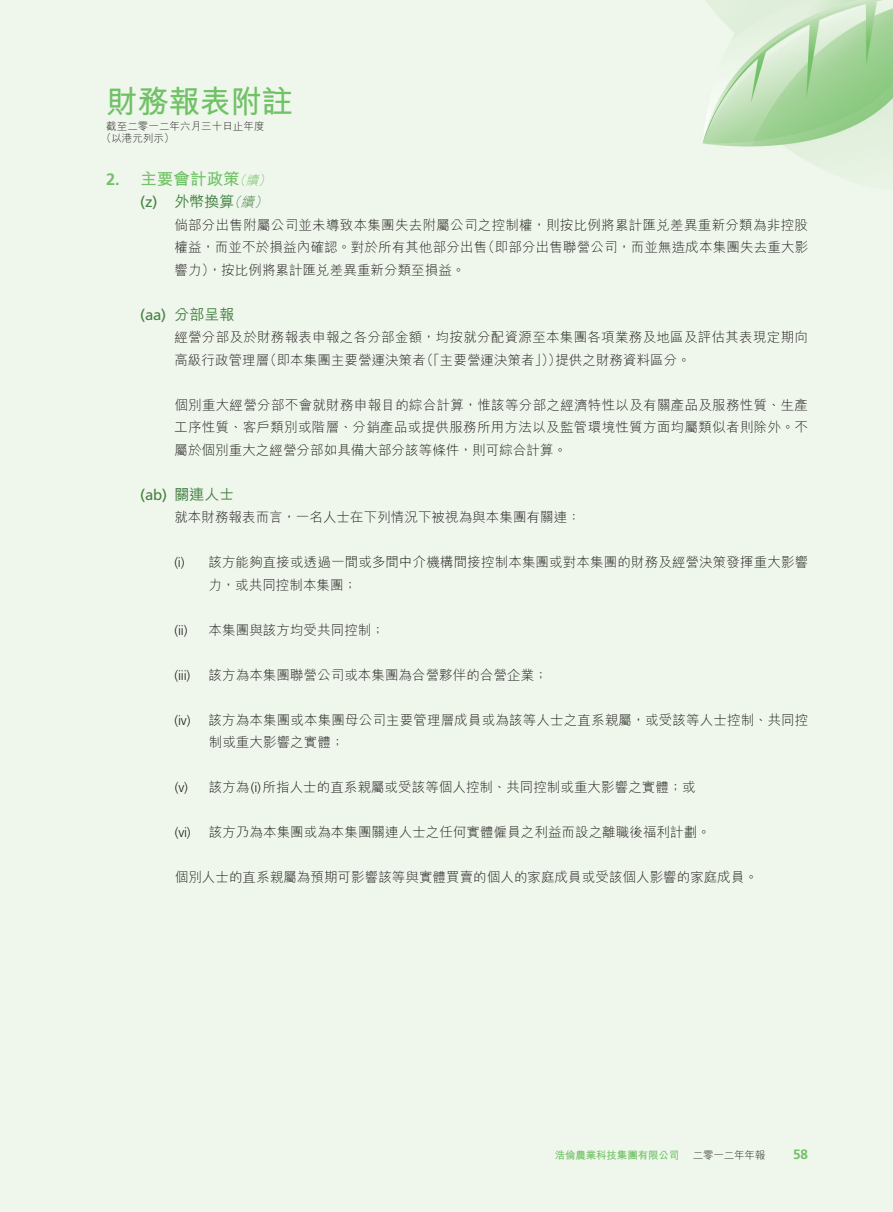
<style>
.page{position:relative;width:893px;height:1212px;background:#eff7ec}
.page>*{position:absolute;margin:0;border:0;box-sizing:border-box;transform-origin:0 0}
.t1{font:700 31.5px "M Hei HK";letter-spacing:-.015em;color:#71c167}
.t2{font:700 16.5px "M Hei HK";letter-spacing:.005em;color:#71c167}
.t3{font:700 16.5px "Frutiger LT Std";color:#71c167}
.t4{font:500 15px "M Hei HK";letter-spacing:.005em;color:#468244}
.t5{font:15px "Frutiger LT Std";color:#468244}
.t6{font:300 13.5px/22.5px "M Hei HK";letter-spacing:.005em;color:#231f20}
.t7{font:300 13.5px "Frutiger LT Std";color:#231f20}
.t8{font:italic 300 13.5px "M Hei HK";color:#468244}
.t9{font:700 13.5px "Frutiger LT Std";color:#71c167}
.t10{font:italic 300 12.75px "M Hei HK";color:#71c167}
.t11{font:300 10.5px/12px "M Hei HK";letter-spacing:.005em;color:#231f20}
.t12{font:700 10.5px "M Hei HK";letter-spacing:-.015em;color:#71c167}
.t13{font:300 10.5px "M Hei HK";letter-spacing:-.015em;color:#231f20}
.s1{font-family:"Frutiger LT Std"}
</style>
<div class="page">
<h1 class="t1" style="left:106px;top:79px;width:188px">財務報表附註</h1>
<p class="t11" style="left:101px;top:120px;width:165px;text-indent:5px">截至二零一二年六月三十日止年度（以港元列示(</p>
<p class="t3" style="left:106px;top:169px;width:15px">2.</p>
<p class="t2" style="left:140px;top:167px;width:101px">主要會計政策</p>
<p class="t10" style="left:246px;top:174px;width:17px">續</p>
<p class="t10" style="left:233px;top:174px;width:17px">（</p>
<p class="t10" style="left:258px;top:174px;width:17px">(</p>
<p class="t5" style="left:140px;top:193px;width:19px">)z(</p>
<p class="t5" style="left:140px;top:306px;width:27px">(aa)</p>
<p class="t5" style="left:140px;top:486px;width:28px">(ab)</p>
<p class="t4" style="left:174px;top:191px;width:62px">外幣換算</p>
<p class="t8" style="left:241px;top:195px;width:18px">續</p>
<p class="t8" style="left:228px;top:195px;width:18px">（</p>
<p class="t8" style="left:254px;top:195px;width:18px">(</p>
<p class="t6" style="left:174px;top:213px;width:635px;text-align:right">倘部分出售附屬公司並未導致本集團失去附屬公司之控制權，則按比例將累計匯兌差異重新分類為非控股（即部分出售聯營公司，而並無造成本集團失去重大影</p>
<p class="t6" style="left:174px;top:236px;width:314px">權益，而並不於損益內確認。對於所有其他部分出售響力，）按比例將累計匯兌差異重新分類至損益。</p>
<p class="t4" style="left:174px;top:303px;width:62px">分部呈報</p>
<p class="t6" style="left:555px;top:326px;width:254px;text-indent:-381px">經營分部及於財務報表申報之各分部金額，均按就分配資源至本集團各項業務及地區及評估其表現定期向提供之財務資料區分。</p>
<p class="t6" style="left:174px;top:348px;width:96px">高級行政管理層</p>
<p class="t6" style="left:174px;top:393px;width:635px;text-align:justify">個別重大經營分部不會就財務申報目的綜合計算，惟該等分部之經濟特性以及有關產品及服務性質、生產工序性質、客戶類別或階層、分銷產品或提供服務所用方法以及監管環境性質方面均屬類似者則除外。不屬於個別重大之經營分部如具備大部分該等條件，則可綜合計算。</p>
<p class="t4" style="left:174px;top:483px;width:62px">關連人士</p>
<p class="t6" style="left:263px;top:348px;width:164px">（即本集團主要營運決策者</p>
<p class="t6" style="left:420px;top:348px;width:143px">（「主要營運決策者」））</p>
<p class="t6" style="left:174px;top:506px;width:408px">就本財務報表而言，一名人士在下列情況下被視為與本集團有關連：</p>
<p class="t6" style="left:208px;top:551px;width:601px">該方能夠直接或透過一間或多間中介機構間接控制本集團或對本集團的財務及經營決策發揮重大影響</p>
<p class="t7" style="left:174px;top:555px;width:12px">)i(</p>
<p class="t7" style="left:175px;top:623px;width:14px">)i i(</p>
<p class="t6" style="left:209px;top:573px;width:150px">力，或共同控制本集團;</p>
<p class="t6" style="left:209px;top:618px;width:178px">本集團與該方均受共同控制;</p>
<p class="t7" style="left:175px;top:668px;width:17px">(iii)</p>
<p class="t7" style="left:175px;top:713px;width:17px">i v( )</p>
<p class="t7" style="left:175px;top:780px;width:15px">)v(</p>
<p class="t6" style="left:209px;top:663px;width:340px">該方為本集團聯營公司或本集團為合營夥伴的合營企業;</p>
<p class="t6" style="left:209px;top:708px;width:601px">該方為本集團或本集團母公司主要管理層成員或為該等人士之直系親屬，或受該等人士控制、共同控</p>
<p class="t6" style="left:209px;top:731px;width:137px">制或重大影響之實體;</p>
<p class="t6" style="left:209px;top:776px;width:488px">該方為 <span class="s1">)i(</span> 所指人士的直系親屬或受該等個人控制、共同控制或重大影響之實體；或</p>
<p class="t6" style="left:209px;top:821px;width:503px">該方乃為本集團或為本集團關連人士之任何實體僱員之利益而設之離職後福利計劃。</p>
<p class="t7" style="left:175px;top:825px;width:17px">(vi)</p>
<p class="t6" style="left:175px;top:866px;width:585px">個別人士的直系親屬為預期可影響該等與實體買賣的個人的家庭成員或受該個人影響的家庭成員。</p>
<p class="t12" style="left:555px;top:1148px;width:126px">浩倫農業科技集團有限公司</p>
<p class="t13" style="left:693px;top:1150px;width:74px">二零一二年年報</p>
<p class="t9" style="left:793px;top:1147px;width:16px">58</p>
</div>
